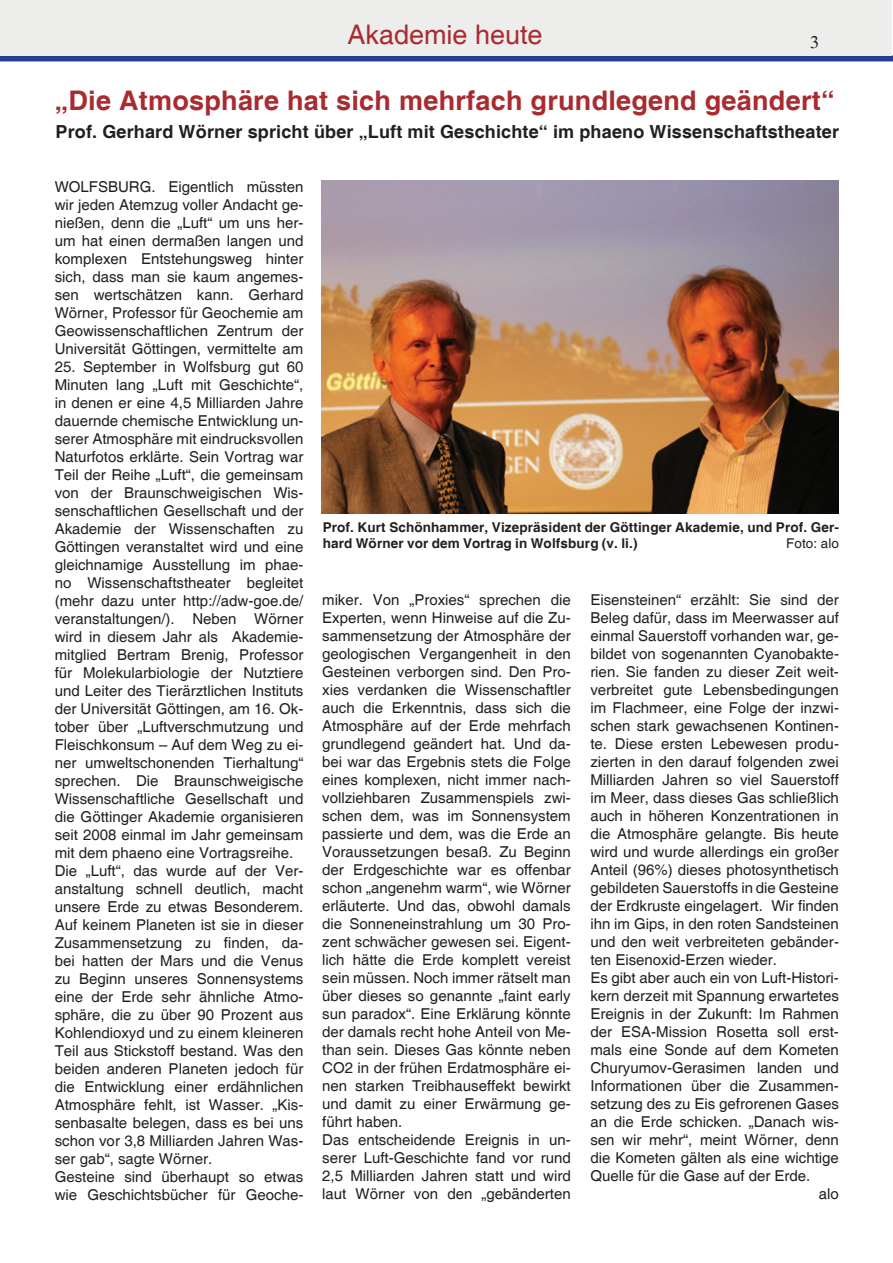
<style>
.page{position:relative;width:893px;height:1263px;background:#fff}
.page>*{position:absolute;margin:0;border:0;box-sizing:border-box;transform-origin:0 0}
.t1{font:700 27px "Helvetica";letter-spacing:.01em;color:#a92b30}
.t2{font:27px "Helvetica";color:#a92b30}
.t3{font:700 18px "Helvetica";letter-spacing:.01em;color:#231f20}
.t4{font:18px "Times";color:#231f20}
.t5{font:15px/18px "Helvetica";color:#231f20}
.t6{font:700 13.5px/16.2px "Helvetica";letter-spacing:.01em;color:#231f20}
.t7{font:13.5px "Helvetica";letter-spacing:.01em;color:#231f20}
</style>
<div class="page">
<div style="left:0;top:55px;width:893px;height:6px;background:#253f8e"></div>
<div style="left:0;top:0;width:891px;height:55px;background:#ededec"></div>
<img style="left:322px;top:181px;width:517px;height:332px">
<h1 class="t2" style="left:347px;top:19px;width:197px">Akademie heute</h1>
<p class="t4" style="left:810px;top:31px;width:10px">3</p>
<h1 class="t1" style="left:55px;top:84px;width:781px">„Die Atmosphäre hat sich mehrfach grundlegend geändert“</h1>
<p class="t3" style="left:56px;top:121px;width:785px">Prof. Gerhard Wörner spricht über „Luft mit Geschichte“ im phaeno Wissenschaftstheater</p>
<p class="t5" style="left:55px;top:178px;width:250px;text-align:justify">WOLFSBURG. Eigentlich müssten wir jeden Atemzug voller Andacht ge&shy;nießen, denn die „Luft“ um uns her&shy;um hat einen dermaßen langen und komplexen Entstehungsweg hinter sich, dass man sie kaum angemes&shy;sen wertschätzen kann. Gerhard Wörner, Professor für Geochemie am Geowissenschaftlichen Zentrum der Universität Göttingen, vermittelte am</p>
<p class="t5" style="left:55px;top:358px;width:250px">25. September in Wolfsburg gut 60<br>Minuten lang „Luft mit Geschichte“, in denen er eine 4,5 Milliarden Jahre dauernde chemische Entwicklung un&shy;serer Atmosphäre mit eindrucksvollen Naturfotos erklärte. Sein Vortrag war Teil der Reihe „Luft“, die gemeinsam von der Braunschweigischen Wis&shy;senschaftlichen Gesellschaft und der Akademie der Wissenschaften zu Göttingen veranstaltet wird und eine gleichnamige Ausstellung im phae&shy;no Wissenschaftstheater begleitet (mehr dazu unter http://adw-goe.de/ veranstaltungen/). Neben Wörner wird in diesem Jahr als Akademie&shy;mitglied Bertram Brenig, Professor für Molekularbiologie der Nutztiere und Leiter des Tierärztlichen Instituts der Universität Göttingen, am 16. Ok&shy;tober über „Luftverschmutzung und Fleischkonsum – Auf dem Weg zu ei&shy;ner umweltschonenden Tierhaltung“ sprechen. Die Braunschweigische Wissenschaftliche Gesellschaft und die Göttinger Akademie organisieren seit 2008 einmal im Jahr gemeinsam mit dem phaeno eine Vortragsreihe.<br>Die „Luft“, das wurde auf der Ver&shy;anstaltung schnell deutlich, macht unsere Erde zu etwas Besonderem.<br>Auf keinem Planeten ist sie in dieser Zusammensetzung zu finden, da&shy;bei hatten der Mars und die Venus zu Beginn unseres Sonnensystems eine der Erde sehr ähnliche Atmo&shy;sphäre, die zu über 90 Prozent aus Kohlendioxyd und zu einem kleineren Teil aus Stickstoff bestand. Was den beiden anderen Planeten jedoch für die Entwicklung einer erdähnlichen Atmosphäre fehlt, ist Wasser. „Kis&shy;senbasalte belegen, dass es bei uns schon vor 3,8 Milliarden Jahren Was&shy;ser gab“, sagte Wörner.<br>Gesteine sind überhaupt so etwas wie Geschichtsbücher für Geoche-</p>
<p class="t6" style="left:323px;top:520px;width:518px">Prof. Kurt Schönhammer, Vizepräsident der Göttinger Akademie, und Prof. Ger&shy;hard Wörner vor dem Vortrag in Wolfsburg (v. li.)</p>
<p class="t7" style="left:786px;top:535px;width:54px">Foto: alo</p>
<p class="t5" style="left:322px;top:591px;width:250px">miker. Von „Proxies“ sprechen die Experten, wenn Hinweise auf die Zu&shy;sammensetzung der Atmosphäre der geologischen Vergangenheit in den Gesteinen verborgen sind. Den Pro&shy;xies verdanken die Wissenschaftler auch die Erkenntnis, dass sich die Atmosphäre auf der Erde mehrfach grundlegend geändert hat. Und da&shy;bei war das Ergebnis stets die Folge eines komplexen, nicht immer nach&shy;vollziehbaren Zusammenspiels zwi&shy;schen dem, was im Sonnensystem passierte und dem, was die Erde an Voraussetzungen besaß. Zu Beginn der Erdgeschichte war es offenbar schon „angenehm warm“, wie Wörner erläuterte. Und das, obwohl damals die Sonneneinstrahlung um 30 Pro&shy;zent schwächer gewesen sei. Eigent&shy;lich hätte die Erde komplett vereist sein müssen. Noch immer rätselt man über dieses so genannte „faint early sun paradox“. Eine Erklärung könnte der damals recht hohe Anteil von Me&shy;than sein. Dieses Gas könnte neben CO2 in der frühen Erdatmosphäre ei&shy;nen starken Treibhauseffekt bewirkt und damit zu einer Erwärmung ge&shy;führt haben.<br>Das entscheidende Ereignis in un&shy;serer Luft-Geschichte fand vor rund 2,5 Milliarden Jahren statt und wird laut Wörner von den „gebänderten</p>
<p class="t5" style="left:590px;top:591px;width:250px">Eisensteinen“ erzählt: Sie sind der</p>
<p class="t5" style="left:590px;top:609px;width:250px">Beleg dafür, dass im Meerwasser auf</p>
<p class="t5" style="left:590px;top:627px;width:250px">einmal Sauerstoff vorhanden war, ge-</p>
<p class="t5" style="left:590px;top:645px;width:250px">bildet von sogenannten Cyanobakte-</p>
<p class="t5" style="left:590px;top:663px;width:250px">rien. Sie fanden zu dieser Zeit weit-</p>
<p class="t5" style="left:590px;top:681px;width:250px">verbreitet gute Lebensbedingungen</p>
<p class="t5" style="left:590px;top:699px;width:250px">im Flachmeer, eine Folge der inzwi-</p>
<p class="t5" style="left:590px;top:717px;width:250px">schen stark gewachsenen Kontinen-</p>
<p class="t5" style="left:590px;top:735px;width:250px">te. Diese ersten Lebewesen produ-</p>
<p class="t5" style="left:590px;top:753px;width:250px">zierten in den darauf folgenden zwei</p>
<p class="t5" style="left:590px;top:771px;width:250px">Milliarden Jahren so viel Sauerstoff</p>
<p class="t5" style="left:590px;top:789px;width:250px">im Meer, dass dieses Gas schließlich</p>
<p class="t5" style="left:590px;top:807px;width:250px">auch in höheren Konzentrationen in</p>
<p class="t5" style="left:590px;top:825px;width:250px">die Atmosphäre gelangte. Bis heute</p>
<p class="t5" style="left:590px;top:843px;width:250px">wird und wurde allerdings ein großer</p>
<p class="t5" style="left:590px;top:861px;width:250px">Anteil (96%) dieses photosynthetisch</p>
<p class="t5" style="left:590px;top:879px;width:250px">gebildeten Sauerstoffs in die Gesteine</p>
<p class="t5" style="left:590px;top:897px;width:250px">der Erdkruste eingelagert. Wir finden</p>
<p class="t5" style="left:590px;top:915px;width:250px">ihn im Gips, in den roten Sandsteinen</p>
<p class="t5" style="left:590px;top:933px;width:250px">und den weit verbreiteten gebänder-</p>
<p class="t5" style="left:590px;top:951px;width:188px">ten Eisenoxid-Erzen wieder.</p>
<p class="t5" style="left:590px;top:969px;width:250px">Es gibt aber auch ein von Luft-Histori-</p>
<p class="t5" style="left:590px;top:987px;width:250px">kern derzeit mit Spannung erwartetes</p>
<p class="t5" style="left:590px;top:1005px;width:250px">Ereignis in der Zukunft: Im Rahmen</p>
<p class="t5" style="left:590px;top:1023px;width:250px">der ESA-Mission Rosetta soll erst-</p>
<p class="t5" style="left:590px;top:1041px;width:250px">mals eine Sonde auf dem Kometen</p>
<p class="t5" style="left:590px;top:1059px;width:250px">Churyumov-Gerasimen landen und</p>
<p class="t5" style="left:590px;top:1077px;width:250px">Informationen über die Zusammen-</p>
<p class="t5" style="left:590px;top:1095px;width:250px">setzung des zu Eis gefrorenen Gases</p>
<p class="t5" style="left:590px;top:1113px;width:250px">an die Erde schicken. „Danach wis-</p>
<p class="t5" style="left:590px;top:1131px;width:250px">sen wir mehr“, meint Wörner, denn</p>
<p class="t5" style="left:590px;top:1149px;width:250px">die Kometen gälten als eine wichtige</p>
<p class="t5" style="left:590px;top:1167px;width:222px">Quelle für die Gase auf der Erde.</p>
<p class="t5" style="left:819px;top:1185px;width:22px">alo</p>
</div>
